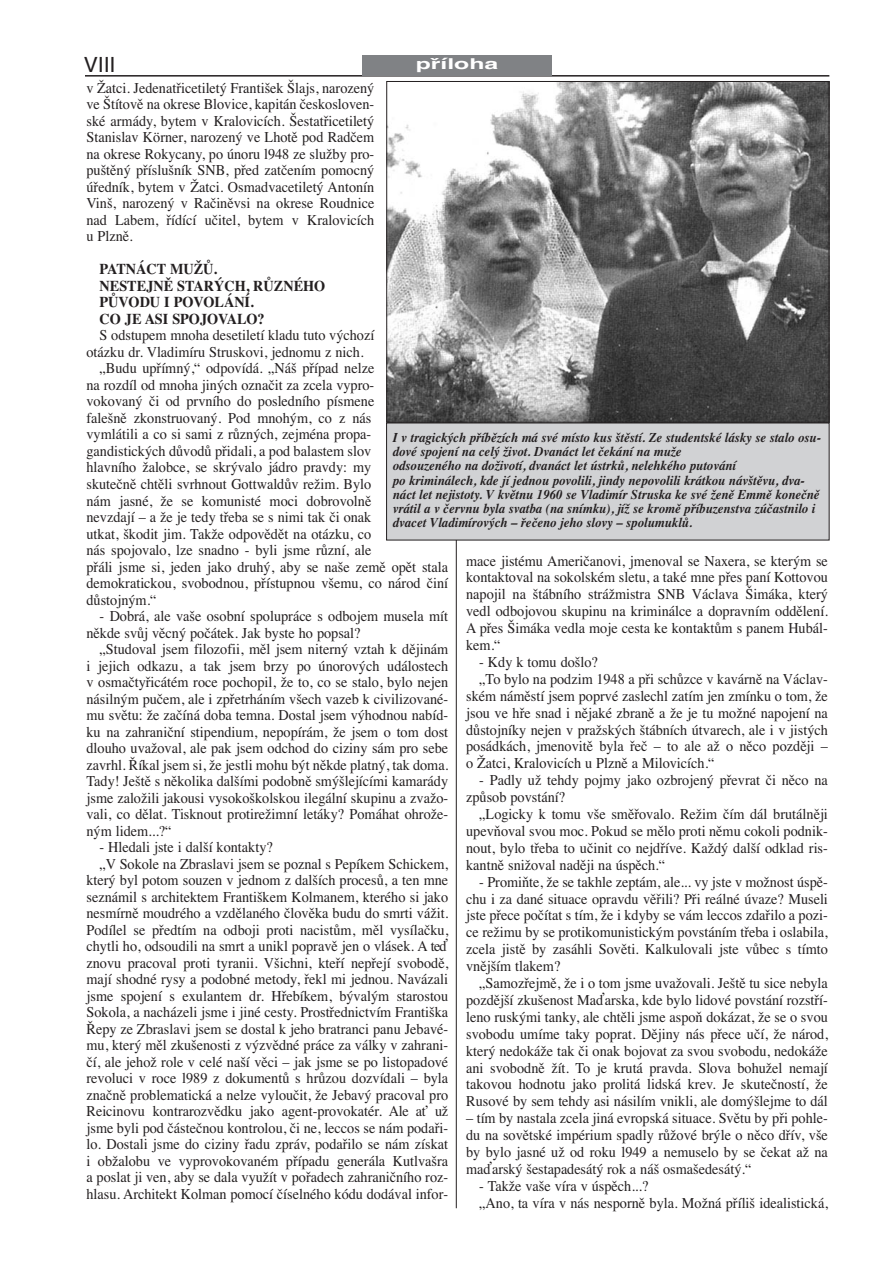
<style>
.page{position:relative;width:872px;height:1276px;background:#fff}
.page>*{position:absolute;margin:0;border:0;box-sizing:border-box;transform-origin:0 0}
.t1{font:21px "Helvetica CE";color:#231f20}
.t2{font:15px/17px "Times CE";color:#231f20;text-align:justify;scale:.95 1}
.t3{font:700 15px/16.5px "Times CE";color:#231f20;scale:.95 1}
.t4{font:700 15px "Helvetica CE";color:#fff;scale:1.65 1}
.t5{font:italic 700 13.5px/14.2px "Times CE";color:#231f20;scale:.95 1}
</style>
<div class="page">
<hr style="left:85px;top:75px;width:744px;height:2px;background:#231f20">
<hr style="left:456px;top:84px;width:1px;height:1124px;background:#231f20">
<div style="left:387px;top:423px;width:442px;height:117px;background:#d1d2d4"></div>
<img style="left:388px;top:83px;width:439px;height:337px">
<div style="left:386px;top:81px;width:443px;height:341px;border:1px solid #231f20"></div>
<div style="left:362px;top:55px;width:190px;height:21px;background:#808285"></div>
<h1 class="t1" style="left:84px;top:57px;width:33px">VIII</h1>
<p class="t2" style="left:86px;top:81px;width:304px;line-height:16.5px">v Žatci. Jedenatřicetiletý František Šlajs, narozený ve Štítově na okrese Blovice, kapitán českosloven&shy;ské armády, bytem v Kralovicích. Šestatřicetiletý Stanislav Körner, narozený ve Lhotě pod Radčem na okrese Rokycany, po únoru l948 ze služby pro&shy;puštěný příslušník SNB, před zatčením pomocný úředník, bytem v Žatci. Osmadvacetiletý Antonín Vinš, narozený v Račiněvsi na okrese Roudnice nad Labem, řídící učitel, bytem v Kralovicích u Plzně.</p>
<p class="t3" style="left:100px;top:263px;width:239px">PATNÁCT MUŽŮ.<br>NESTEJNĚ STARÝCH, RŮZNÉHO<br>PŮVODU I POVOLÁNÍ.<br>CO JE ASI SPOJOVALO?</p>
<p class="t2" style="left:100px;top:328px;width:291px">S odstupem mnoha desetiletí kladu tuto výchozí</p>
<p class="t2" style="left:86px;top:345px;width:293px">otázku dr. Vladimíru Struskovi, jednomu z nich.</p>
<p class="t2" style="left:100px;top:361px;width:291px">„Budu upřímný,“ odpovídá. „Náš případ nelze</p>
<p class="t2" style="left:86px;top:378px;width:304px">na rozdíl od mnoha jiných označit za zcela vypro-</p>
<p class="t2" style="left:86px;top:394px;width:304px">vokovaný či od prvního do posledního písmene</p>
<p class="t2" style="left:86px;top:411px;width:301px">falešně zkonstruovaný. Pod mnohým, co z nás</p>
<p class="t2" style="left:86px;top:427px;width:301px">vymlátili a co si sami z různých, zejména propa-</p>
<p class="t2" style="left:86px;top:444px;width:301px">gandistických důvodů přidali, a pod balastem slov</p>
<p class="t2" style="left:86px;top:460px;width:301px">hlavního žalobce, se skrývalo jádro pravdy: my</p>
<p class="t2" style="left:86px;top:477px;width:301px">skutečně chtěli svrhnout Gottwaldův režim. Bylo</p>
<p class="t2" style="left:86px;top:493px;width:301px">nám jasné, že se komunisté moci dobrovolně</p>
<p class="t2" style="left:86px;top:510px;width:301px">nevzdají – a že je tedy třeba se s nimi tak či onak</p>
<p class="t2" style="left:86px;top:526px;width:301px">utkat, škodit jim. Takže odpovědět na otázku, co</p>
<p class="t2" style="left:86px;top:543px;width:301px">nás spojovalo, lze snadno - byli jsme různí, ale</p>
<p class="t2" style="left:86px;top:559px;width:382px">přáli jsme si, jeden jako druhý, aby se naše země opět stala</p>
<p class="t2" style="left:86px;top:576px;width:382px">demokratickou, svobodnou, přístupnou všemu, co národ činí</p>
<p class="t2" style="left:86px;top:592px;width:75px">důstojným.“</p>
<p class="t2" style="left:86px;top:609px;width:382px;line-height:16.5px;text-indent:13px">- Dobrá, ale vaše osobní spolupráce s odbojem musela mít někde svůj věcný počátek. Jak byste ho popsal?</p>
<p class="t2" style="left:86px;top:642px;width:382px;line-height:16.5px;text-indent:13px">„Studoval jsem filozofii, měl jsem niterný vztah k dějinám i jejich odkazu, a tak jsem brzy po únorových událostech v osmačtyřicátém roce pochopil, že to, co se stalo, bylo nejen násilným pučem, ale i zpřetrháním všech vazeb k civilizované&shy;mu světu: že začíná doba temna. Dostal jsem výhodnou nabíd&shy;ku na zahraniční stipendium, nepopírám, že jsem o tom dost dlouho uvažoval, ale pak jsem odchod do ciziny sám pro sebe zavrhl. Říkal jsem si, že jestli mohu být někde platný, tak doma.<br>Tady! Ještě s několika dalšími podobně smýšlejícími kamarády jsme založili jakousi vysokoškolskou ilegální skupinu a zvažo&shy;vali, co dělat. Tisknout protirežimní letáky? Pomáhat ohrože&shy;ným lidem...?“</p>
<p class="t2" style="left:100px;top:840px;width:184px">- Hledali jste i další kontakty?</p>
<p class="t2" style="left:100px;top:856px;width:368px">„V Sokole na Zbraslavi jsem se poznal s Pepíkem Schickem,</p>
<p class="t2" style="left:86px;top:873px;width:382px">který byl potom souzen v jednom z dalších procesů, a ten mne</p>
<p class="t2" style="left:86px;top:889px;width:382px">seznámil s architektem Františkem Kolmanem, kterého si jako</p>
<p class="t2" style="left:86px;top:906px;width:382px">nesmírně moudrého a vzdělaného člověka budu do smrti vážit.</p>
<p class="t2" style="left:86px;top:922px;width:382px">Podílel se předtím na odboji proti nacistům, měl vysílačku,</p>
<p class="t2" style="left:86px;top:939px;width:382px">chytli ho, odsoudili na smrt a unikl popravě jen o vlásek. A teď</p>
<p class="t2" style="left:86px;top:955px;width:382px">znovu pracoval proti tyranii. Všichni, kteří nepřejí svobodě,</p>
<p class="t2" style="left:86px;top:972px;width:382px">mají shodné rysy a podobné metody, řekl mi jednou. Navázali</p>
<p class="t2" style="left:86px;top:988px;width:382px">jsme spojení s exulantem dr. Hřebíkem, bývalým starostou</p>
<p class="t2" style="left:86px;top:1005px;width:382px">Sokola, a nacházeli jsme i jiné cesty. Prostřednictvím Františka</p>
<p class="t2" style="left:86px;top:1021px;width:382px">Řepy ze Zbraslavi jsem se dostal k jeho bratranci panu Jebavé-</p>
<p class="t2" style="left:86px;top:1038px;width:382px">mu, který měl zkušenosti z výzvědné práce za války v zahrani-</p>
<p class="t2" style="left:86px;top:1054px;width:382px">čí, ale jehož role v celé naší věci – jak jsme se po listopadové</p>
<p class="t2" style="left:86px;top:1071px;width:382px">revoluci v roce l989 z dokumentů s hrůzou dozvídali – byla</p>
<p class="t2" style="left:86px;top:1087px;width:382px">značně problematická a nelze vyloučit, že Jebavý pracoval pro</p>
<p class="t2" style="left:86px;top:1104px;width:382px">Reicinovu kontrarozvědku jako agent-provokatér. Ale ať už</p>
<p class="t2" style="left:86px;top:1120px;width:382px">jsme byli pod částečnou kontrolou, či ne, leccos se nám podaři-</p>
<p class="t2" style="left:86px;top:1137px;width:382px">lo. Dostali jsme do ciziny řadu zpráv, podařilo se nám získat</p>
<p class="t2" style="left:86px;top:1153px;width:382px">i obžalobu ve vyprovokovaném případu generála Kutlvašra</p>
<p class="t2" style="left:86px;top:1170px;width:382px">a poslat ji ven, aby se dala využít v pořadech zahraničního roz-</p>
<p class="t2" style="left:86px;top:1186px;width:382px">hlasu. Architekt Kolman pomocí číselného kódu dodával infor-</p>
<p class="t4" style="left:416px;top:58px;width:52px">příloha</p>
<p class="t5" style="left:393px;top:431px;width:452px">I v tragických příbězích má své místo kus štěstí. Ze studentské lásky se stalo osu&shy;dové spojení na celý život. Dvanáct let čekání na muže<br>odsouzeného na doživotí, dvanáct let ústrků, nelehkého putování<br>po kriminálech, kde jí jednou povolili, jindy nepovolili krátkou návštěvu, dva&shy;náct let nejistoty. V květnu 1960 se Vladimír Struska ke své ženě Emmě konečně vrátil a v červnu byla svatba (na snímku), jíž se kromě příbuzenstva zúčastnilo i dvacet Vladimírových – řečeno jeho slovy – spolumuklů.</p>
<p class="t2" style="left:466px;top:553px;width:382px">mace jistému Američanovi, jmenoval se Naxera, se kterým se kontaktoval na sokolském sletu, a také mne přes paní Kottovou napojil na štábního strážmistra SNB Václava Šimáka, který vedl odbojovou skupinu na kriminálce a dopravním oddělení.<br>A přes Šimáka vedla moje cesta ke kontaktům s panem Hubál&shy;kem.“</p>
<p class="t2" style="left:479px;top:655px;width:126px">- Kdy k tomu došlo?</p>
<p class="t2" style="left:479px;top:672px;width:368px">„To bylo na podzim 1948 a při schůzce v kavárně na Václav-</p>
<p class="t2" style="left:466px;top:689px;width:382px">ském náměstí jsem poprvé zaslechl zatím jen zmínku o tom, že</p>
<p class="t2" style="left:466px;top:705px;width:382px">jsou ve hře snad i nějaké zbraně a že je tu možné napojení na</p>
<p class="t2" style="left:466px;top:722px;width:382px">důstojníky nejen v pražských štábních útvarech, ale i v jistých</p>
<p class="t2" style="left:466px;top:739px;width:382px">posádkách, jmenovitě byla řeč – to ale až o něco později –</p>
<p class="t2" style="left:466px;top:756px;width:263px">o Žatci, Kralovicích u Plzně a Milovicích.“</p>
<p class="t2" style="left:466px;top:773px;width:382px;text-indent:13px">- Padly už tehdy pojmy jako ozbrojený převrat či něco na způsob povstání?</p>
<p class="t2" style="left:466px;top:807px;width:382px;text-indent:13px">„Logicky k tomu vše směřovalo. Režim čím dál brutálněji upevňoval svou moc. Pokud se mělo proti němu cokoli podnik&shy;nout, bylo třeba to učinit co nejdříve. Každý další odklad ris&shy;kantně snižoval naději na úspěch.“</p>
<p class="t2" style="left:466px;top:874px;width:382px;text-indent:13px">- Promiňte, že se takhle zeptám, ale... vy jste v možnost úspě&shy;chu i za dané situace opravdu věřili? Při reálné úvaze? Museli jste přece počítat s tím, že i kdyby se vám leccos zdařilo a pozi&shy;ce režimu by se protikomunistickým povstáním třeba i oslabila, zcela jistě by zasáhli Sověti. Kalkulovali jste vůbec s tímto vnějším tlakem?</p>
<p class="t2" style="left:466px;top:976px;width:382px;text-indent:13px">„Samozřejmě, že i o tom jsme uvažovali. Ještě tu sice nebyla pozdější zkušenost Maďarska, kde bylo lidové povstání rozstří&shy;leno ruskými tanky, ale chtěli jsme aspoň dokázat, že se o svou svobodu umíme taky poprat. Dějiny nás přece učí, že národ, který nedokáže tak či onak bojovat za svou svobodu, nedokáže ani svobodně žít. To je krutá pravda. Slova bohužel nemají takovou hodnotu jako prolitá lidská krev. Je skutečností, že Rusové by sem tehdy asi násilím vnikli, ale domýšlejme to dál</p>
<p class="t2" style="left:466px;top:1111px;width:382px">– tím by nastala zcela jiná evropská situace. Světu by při pohle&shy;du na sovětské impérium spadly růžové brýle o něco dřív, vše by bylo jasné už od roku l949 a nemuselo by se čekat až na maďarský šestapadesátý rok a náš osmašedesátý.“</p>
<p class="t2" style="left:479px;top:1179px;width:368px">- Takže vaše víra v úspěch...?<br>„Ano, ta víra v nás nesporně byla. Možná příliš idealistická,</p>
</div>
